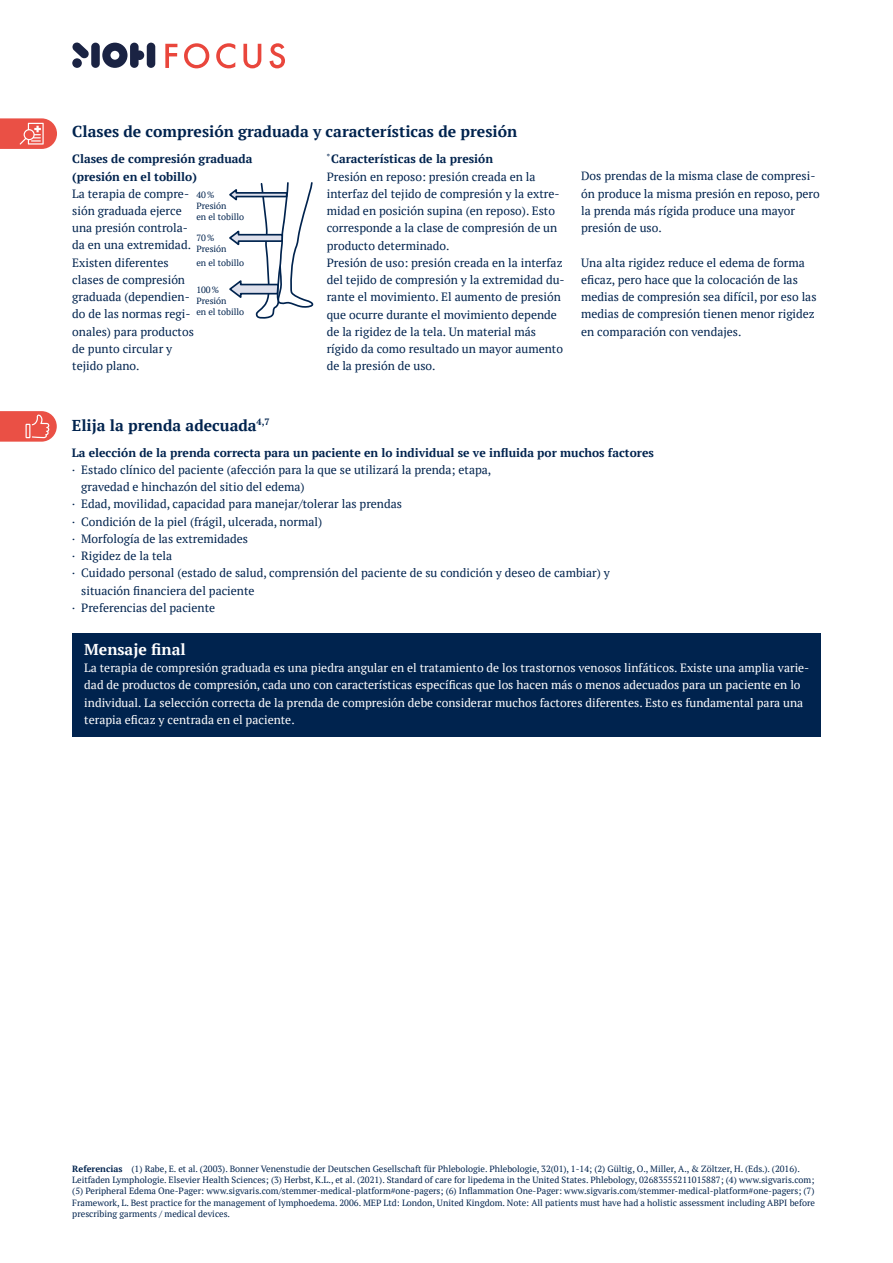
<style>
.page{position:relative;width:893px;height:1263px;background:#fff}
.page>*{position:absolute;margin:0;border:0;box-sizing:border-box;transform-origin:0 0}
.t1{font:700 15.75px "PT Serif";color:#00234e}
.t2{font:700 15.75px "PT Serif";color:#fff}
.t3{font:12px/17.2px "PT Serif";color:#00234e}
.t4{font:12px/17.2px "PT Serif";color:#fff}
.t5{font:700 12px/17.2px "PT Serif";color:#00234e}
.t6{font:9px/11.2px "PT Serif";color:#00234e}
.s1{font-weight:700}
</style>
<div class="page">
<svg style="left:165px;top:43px;width:120px;height:25px"></svg>
<div style="left:130px;top:43px;width:9px;height:25px;background:#1a2343;border-radius:4px"></div>
<div style="left:147px;top:43px;width:8px;height:25px;background:#1a2343;border-radius:4px"></div>
<div style="left:135px;top:50px;width:9px;height:10px;background:#1a2343;border-radius:50%"></div>
<div style="left:91px;top:43px;width:9px;height:25px;background:#1a2343;border-radius:4px"></div>
<svg style="left:72px;top:43px;width:17px;height:16px"></svg>
<div style="left:72px;top:58px;width:10px;height:10px;background:#1a2343;border-radius:50%"></div>
<svg style="left:102px;top:43px;width:26px;height:25px"></svg>
<svg style="left:229px;top:182px;width:85px;height:137px"></svg>
<svg style="left:0;top:118px;width:57px;height:31px;background:#ed6d64"></svg>
<svg style="left:0;top:411px;width:57px;height:31px;background:#ec685f"></svg>
<div style="left:72px;top:633px;width:749px;height:104px;background:#00234e"></div>
<h1 class="t1" style="left:72px;top:122px;width:446px">Clases de compresión graduada y características de presión</h1>
<p class="t3" style="left:327px;top:168px;width:239px">Presión en reposo: presión creada en la interfaz del tejido de compresión y la extre&shy;midad en posición supina (en reposo). Esto corresponde a la clase de compresión de un producto determinado.<br>Presión de uso: presión creada en la interfaz del tejido de compresión y la extremidad du&shy;rante el movimiento. El aumento de presión que ocurre durante el movimiento depende de la rigidez de la tela. Un material más rígido da como resultado un mayor aumento de la presión de uso.</p>
<p class="t3" style="left:581px;top:167px;width:240px">Dos prendas de la misma clase de compresi&shy;ón produce la misma presión en reposo, pero la prenda más rígida produce una mayor presión de uso.</p>
<p class="t5" style="left:327px;top:150px;width:168px"><sup>*</sup> Características de la presión</p>
<p class="t5" style="left:72px;top:150px;width:182px">Clases de compresión graduada (presión en el tobillo)</p>
<p class="t6" style="left:196px;top:189px;width:49px">40%<br>Presión<br>en el tobillo</p>
<p class="t6" style="left:196px;top:232px;width:32px">70%<br>Presión</p>
<p class="t6" style="left:196px;top:257px;width:49px">en el tobillo</p>
<p class="t6" style="left:196px;top:284px;width:49px">100%<br>Presión<br>en el tobillo</p>
<p class="t3" style="left:72px;top:185px;width:123px">La terapia de compre&shy;sión graduada ejerce una presión controla&shy;da en una extremidad.<br>Existen diferentes clases de compresión graduada (dependien&shy;do de las normas regi&shy;onales) para productos de punto circular y tejido plano.</p>
<p class="t3" style="left:581px;top:254px;width:237px">Una alta rigidez reduce el edema de forma eficaz, pero hace que la colocación de las medias de compresión sea difícil, por eso las medias de compresión tienen menor rigidez en comparación con vendajes.</p>
<h1 class="t1" style="left:72px;top:415px;width:199px">Elija la prenda adecuada<sup>4,7</sup></h1>
<p class="t3" style="left:72px;top:461px;width:421px">· Estado clínico del paciente (afección para la que se utilizará la prenda; etapa,</p>
<p class="t3" style="left:81px;top:478px;width:225px">gravedad e hinchazón del sitio del edema)</p>
<p class="t3" style="left:72px;top:495px;width:331px">· Edad, movilidad, capacidad para manejar/tolerar las prendas</p>
<p class="t3" style="left:72px;top:512px;width:251px">· Condición de la piel (frágil, ulcerada, normal)</p>
<p class="t3" style="left:72px;top:530px;width:177px">· Morfología de las extremidades</p>
<p class="t3" style="left:72px;top:547px;width:101px">· Rigidez de la tela</p>
<p class="t3" style="left:72px;top:564px;width:539px">· Cuidado personal (estado de salud, comprensión del paciente de su condición y deseo de cambiar) y</p>
<p class="t3" style="left:81px;top:581px;width:175px">situación financiera del paciente</p>
<p class="t3" style="left:72px;top:599px;width:144px">· Preferencias del paciente</p>
<p class="t5" style="left:72px;top:443px;width:583px">La elección de la prenda correcta para un paciente en lo individual se ve influida por muchos factores</p>
<h1 class="t2" style="left:84px;top:639px;width:103px">Mensaje final</h1>
<p class="t4" style="left:84px;top:659px;width:727px">La terapia de compresión graduada es una piedra angular en el tratamiento de los trastornos venosos linfáticos. Existe una amplia varie&shy;dad de productos de compresión, cada uno con características específicas que los hacen más o menos adecuados para un paciente en lo individual. La selección correcta de la prenda de compresión debe considerar muchos factores diferentes. Esto es fundamental para una terapia eficaz y centrada en el paciente.</p>
<p class="t6" style="left:72px;top:1163px;width:744px"><span class="s1">Referencias</span> (1) Rabe, E. et al. (2003). Bonner Venenstudie der Deutschen Gesellschaft für Phlebologie. Phlebologie, 32(01), 1-14; (2) Gültig, O., Miller, A., &amp; Zöltzer, H. (Eds.). (2016).<br>Leitfaden Lymphologie. Elsevier Health Sciences; (3) Herbst, K.L., et al. (2021). Standard of care for lipedema in the United States. Phlebology, 02683555211015887; (4) www.sigvaris.com; (5) Peripheral Edema One-Pager: www.sigvaris.com/stemmer-medical-platform#one-pagers; (6) Inflammation One-Pager: www.sigvaris.com/stemmer-medical-platform#one-pagers; (7)<br>Framework, L. Best practice for the management of lymphoedema. 2006. MEP Ltd: London, United Kingdom. Note: All patients must have had a holistic assessment including ABPI before prescribing garments / medical devices.</p>
</div>
